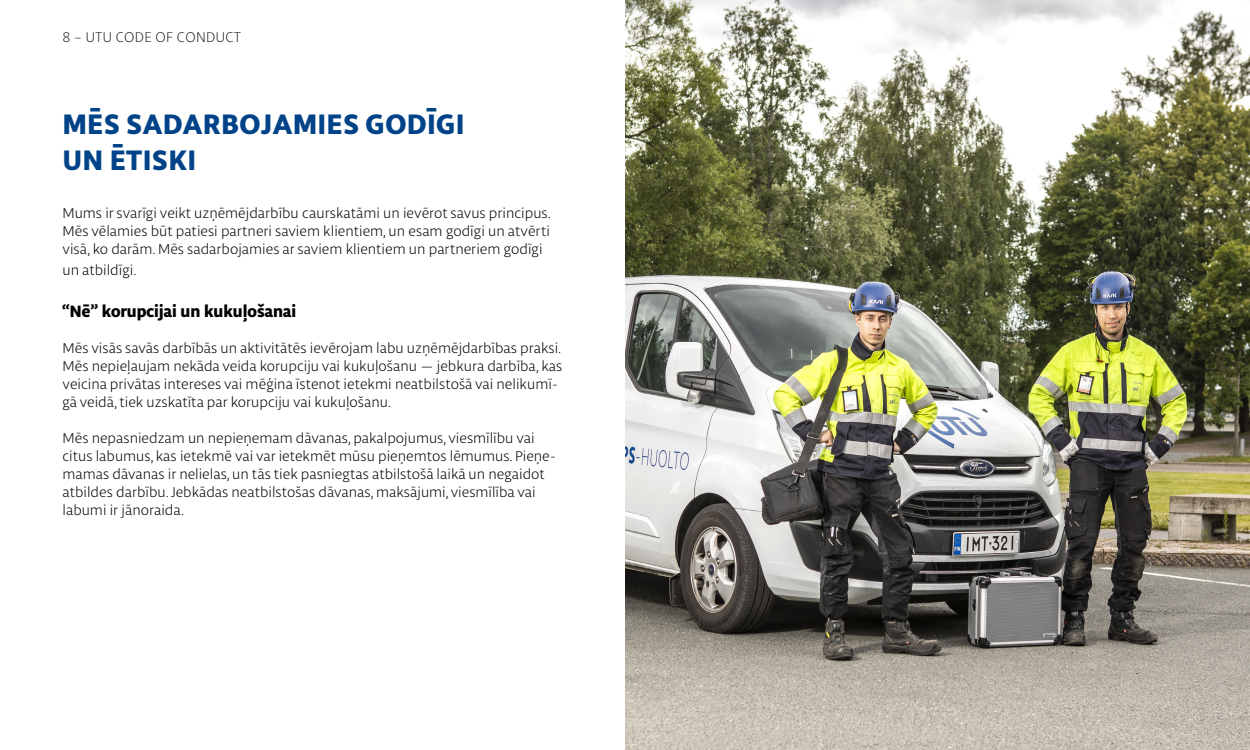
<style>
.page{position:relative;width:1250px;height:750px;background:#fff}
.page>*{position:absolute;margin:0;border:0;box-sizing:border-box;transform-origin:0 0}
.t1{font:800 30px/36px "Libertad";letter-spacing:.025em;color:#004388}
.t2{font:800 17.5px "Libertad";color:#000}
.t3{font:300 15px/18px "Libertad";color:#000}
.t4{font:100 15px "Libertad";letter-spacing:.025em;color:#000}
</style>
<div class="page">
<img style="left:625px;top:0;width:625px;height:750px">
<p class="t4" style="left:62px;top:28px;width:180px">8 – UTU CODE OF CONDUCT</p>
<p class="t1" style="left:63px;top:105px;width:403px">MĒS SADARBOJAMIES GODĪGI<br>UN ĒTISKI</p>
<p class="t3" style="left:62px;top:204px;width:490px;text-align:justify">Mums ir svarīgi veikt uzņēmējdarbību caurskatāmi un ievērot savus principus.<br>Mēs vēlamies būt patiesi partneri saviem klientiem, un esam godīgi un atvērti visā, ko darām. Mēs sadarbojamies ar saviem klientiem un partneriem godīgi</p>
<p class="t3" style="left:62px;top:261px;width:75px">un atbildīgi.</p>
<p class="t2" style="left:62px;top:299px;width:235px">“Nē” korupcijai un kukuļošanai</p>
<p class="t3" style="left:62px;top:339px;width:501px">Mēs visās savās darbībās un aktivitātēs ievērojam labu uzņēmējdarbības praksi.<br>Mēs nepieļaujam nekāda veida korupciju vai kukuļošanu — jebkura darbība, kas veicina privātas intereses vai mēģina īstenot ietekmi neatbilstošā vai nelikumī&shy;gā veidā, tiek uzskatīta par korupciju vai kukuļošanu.</p>
<p class="t3" style="left:62px;top:429px;width:495px">Mēs nepasniedzam un nepieņemam dāvanas, pakalpojumus, viesmīlību vai citus labumus, kas ietekmē vai var ietekmēt mūsu pieņemtos lēmumus. Pieņe&shy;mamas dāvanas ir nelielas, un tās tiek pasniegtas atbilstošā laikā un negaidot atbildes darbību. Jebkādas neatbilstošas dāvanas, maksājumi, viesmīlība vai labumi ir jānoraida.</p>
</div>
